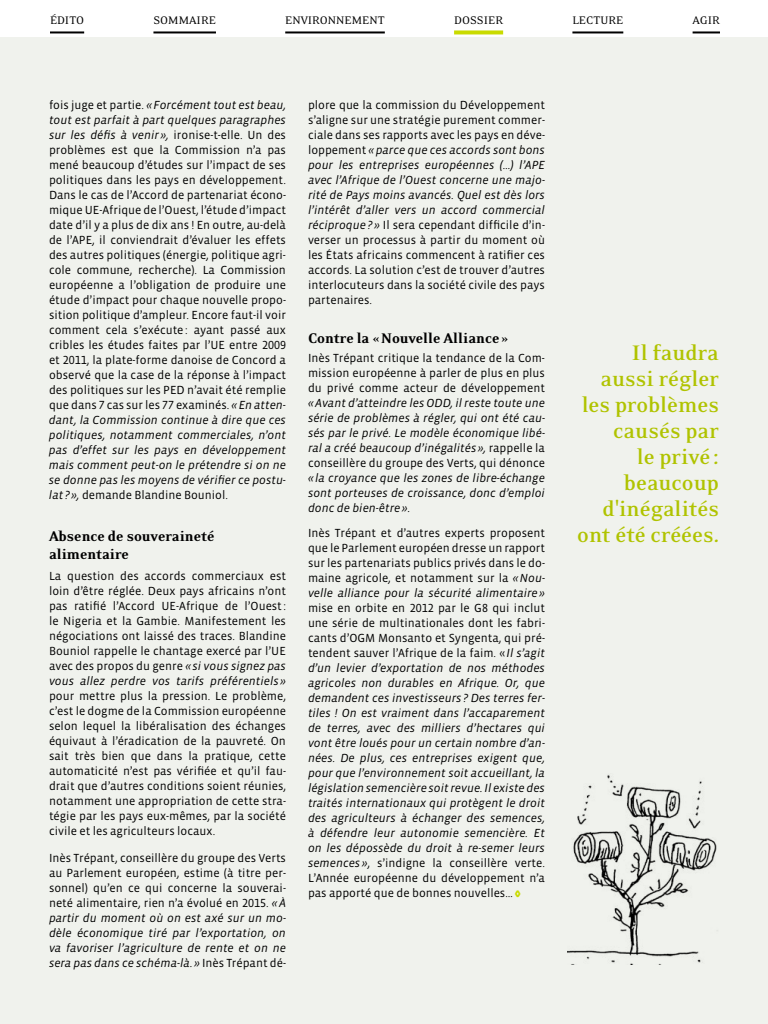
<style>
.page{position:relative;width:768px;height:1024px;background:#f0f2ed}
.page>*{position:absolute;margin:0;border:0;box-sizing:border-box;transform-origin:0 0}
.t1{font:700 24.1px/26px "Eidetic Neo";color:#b0c300;text-align:right}
.t2{font:900 16px/18px "Eidetic Neo";color:#000}
.t3{font:12.6px "Eidetic Neo";color:#000}
.t4{font:12px/15px "Vista Sans";color:#000;text-align:justify}
.t5{font:italic 12px/15px "Vista Sans";color:#000;text-align:justify}
.s1{font-style:italic}
.s2{font-family:"Vista Sans Alt"}
.s3{font-style:normal}
.s4{font-family:"Vista Sans Alt";font-style:normal}
.s5{font-weight:900;font-style:normal;color:#c9db00}
</style>
<div class="page">
<img style="left:567px;top:775px;width:150px;height:190px">
<div style="left:0;top:0;width:768px;height:37px;background:#fff"></div>
<hr style="left:50px;top:31px;width:34px;height:2px;background:#000">
<hr style="left:153px;top:31px;width:63px;height:2px;background:#000">
<hr style="left:285px;top:31px;width:100px;height:2px;background:#000">
<svg style="left:454px;top:30px;width:49px;height:4px"></svg>
<hr style="left:572px;top:31px;width:51px;height:2px;background:#000">
<hr style="left:693px;top:31px;width:27px;height:2px;background:#000">
<p class="t3" style="left:50px;top:14px;width:36px">ÉDITO</p>
<p class="t3" style="left:153px;top:14px;width:64px">SOMMAIRE</p>
<p class="t3" style="left:285px;top:14px;width:101px">ENVIRONNEMENT</p>
<p class="t3" style="left:454px;top:14px;width:51px">DOSSIER</p>
<p class="t3" style="left:572px;top:14px;width:52px">LECTURE</p>
<p class="t3" style="left:693px;top:14px;width:29px">AGIR</p>
<p class="t4" style="left:49px;top:98px;width:239px">fois juge et partie. <span class="s1">«Forcément tout est beau, tout est parfait à part quelques paragraphes sur les défis à venir »,</span> ironise-t-elle. Un des problèmes est que la Commission n’a pas mené beaucoup d’études sur l’impact de ses politiques dans les pays en développement.<br>Dans le cas de l’Accord de partenariat écono&shy;mique UE-Afrique de l’Ouest, l’étude d’impact date d’il y a plus de dix ans ! En outre, au-delà de l’APE, il conviendrait d’évaluer les effets des autres politiques (énergie, politique agri&shy;cole commune, recherche). La Commission européenne a l’obligation de produire une étude d’impact pour chaque nouvelle propo&shy;sition politique d’ampleur. Encore faut-il voir comment cela s’exécute: ayant passé aux cribles les études faites par l’UE entre <span class="s2">2009 </span>et <span class="s2">2011</span>, la plate-forme danoise de Concord a observé que la case de la réponse à l’impact des politiques sur les PED n’avait été remplie que dans <span class="s2">7</span> cas sur les <span class="s2">77</span> examinés. <span class="s1">«En atten&shy;dant, la Commission continue à dire que ces politiques, notamment commerciales, n’ont pas d’effet sur les pays en développement mais comment peut-on le prétendre si on ne se donne pas les moyens de vérifier ce postu&shy;lat ? »,</span> demande Blandine Bouniol.</p>
<h2 class="t2" style="left:49px;top:527px;width:167px">Absence de souveraineté alimentaire</h2>
<p class="t4" style="left:49px;top:569px;width:239px">La question des accords commerciaux est loin d’être réglée. Deux pays africains n’ont pas ratifié l’Accord UE-Afrique de l’Ouest: le Nigeria et la Gambie. Manifestement les négociations ont laissé des traces. Blandine Bouniol rappelle le chantage exercé par l’UE avec des propos du genre <span class="s1">« si vous signez pas vous allez perdre vos tarifs préférentiels »</span></p>
<p class="t4" style="left:49px;top:689px;width:239px">pour mettre plus la pression. Le problème, c’est le dogme de la Commission européenne selon lequel la libéralisation des échanges équivaut à l’éradication de la pauvreté. On sait très bien que dans la pratique, cette automaticité n’est pas vérifiée et qu’il fau&shy;drait que d’autres conditions soient réunies, notamment une appropriation de cette stra&shy;tégie par les pays eux-mêmes, par la société civile et les agriculteurs locaux.</p>
<p class="t4" style="left:49px;top:851px;width:239px">Inès Trépant, conseillère du groupe des Verts au Parlement européen, estime (à titre per&shy;sonnel) qu’en ce qui concerne la souverai&shy;neté alimentaire, rien n’a évolué en <span class="s2">2015</span>. <span class="s1">«À partir du moment où on est axé sur un mo&shy;dèle économique tiré par l’exportation, on va favoriser l’agriculture de rente et on ne sera pas dans ce schéma-là. »</span> Inès Trépant dé-</p>
<p class="t4" style="left:308px;top:98px;width:239px">plore que la commission du Développement s’aligne sur une stratégie purement commer&shy;ciale dans ses rapports avec les pays en déve&shy;loppement <span class="s1">«parce que ces accords sont bons pour les entreprises européennes (…) l’APE avec l’Afrique de l’Ouest concerne une majo&shy;rité de Pays moins avancés. Quel est dès lors l’intérêt d’aller vers un accord commercial réciproque? »</span> Il sera cependant difficile d’in&shy;verser un processus à partir du moment où les États africains commencent à ratifier ces accords. La solution c’est de trouver d’autres interlocuteurs dans la société civile des pays partenaires.</p>
<h2 class="t2" style="left:308px;top:330px;width:202px">Contre la «Nouvelle Alliance »</h2>
<p class="t4" style="left:308px;top:351px;width:239px">Inès Trépant critique la tendance de la Com&shy;mission européenne à parler de plus en plus du privé comme acteur de développement</p>
<p class="t5" style="left:308px;top:396px;width:239px">«Avant d’atteindre les ODD, il reste toute une série de problèmes à régler, qui ont été cau&shy;sés par le privé. Le modèle économique libé&shy;ral a créé beaucoup d’inégalités », <span class="s3">rappelle la conseillère du groupe des Verts, qui dénonce</span></p>
<p class="t5" style="left:308px;top:471px;width:239px">« la croyance que les zones de libre-échange sont porteuses de croissance, donc d’emploi donc de bien-être».</p>
<p class="t5" style="left:308px;top:526px;width:239px"><span class="s3">Inès Trépant et d’autres experts proposent que le Parlement européen dresse un rapport sur les partenariats publics privés dans le do&shy;maine agricole, et notamment sur la</span> «Nou&shy;velle alliance pour la sécurité alimentaire» <span class="s3">mise en orbite en</span> <span class="s4">2012</span> <span class="s3">par le G</span><span class="s4">8</span> <span class="s3">qui inclut une série de multinationales dont les fabri&shy;cants d’OGM Monsanto et Syngenta, qui pré&shy;tendent sauver l’Afrique de la faim. «</span> Il s’agit d’un levier d’exportation de nos méthodes agricoles non durables en Afrique. Or, que demandent ces investisseurs ? Des terres fer&shy;tiles ! On est vraiment dans l’accaparement de terres, avec des milliers d’hectares qui vont être loués pour un certain nombre d’an&shy;nées. De plus, ces entreprises exigent que, pour que l’environnement soit accueillant, la législation semencière soit revue. Il existe des traités internationaux qui protègent le droit des agriculteurs à échanger des semences, à défendre leur autonomie semencière. Et on les dépossède du droit à re-semer leurs semences »<span class="s3">, s’indigne la conseillère verte.<br>L’Année européenne du développement n’a pas apporté que de bonnes nouvelles…</span> <span class="s5">◊</span></p>
<h1 class="t1" style="left:577px;top:340px;width:143px">Il faudra aussi régler les problèmes causés par<br>le privé : beaucoup d'inégalités ont été créées.</h1>
</div>
